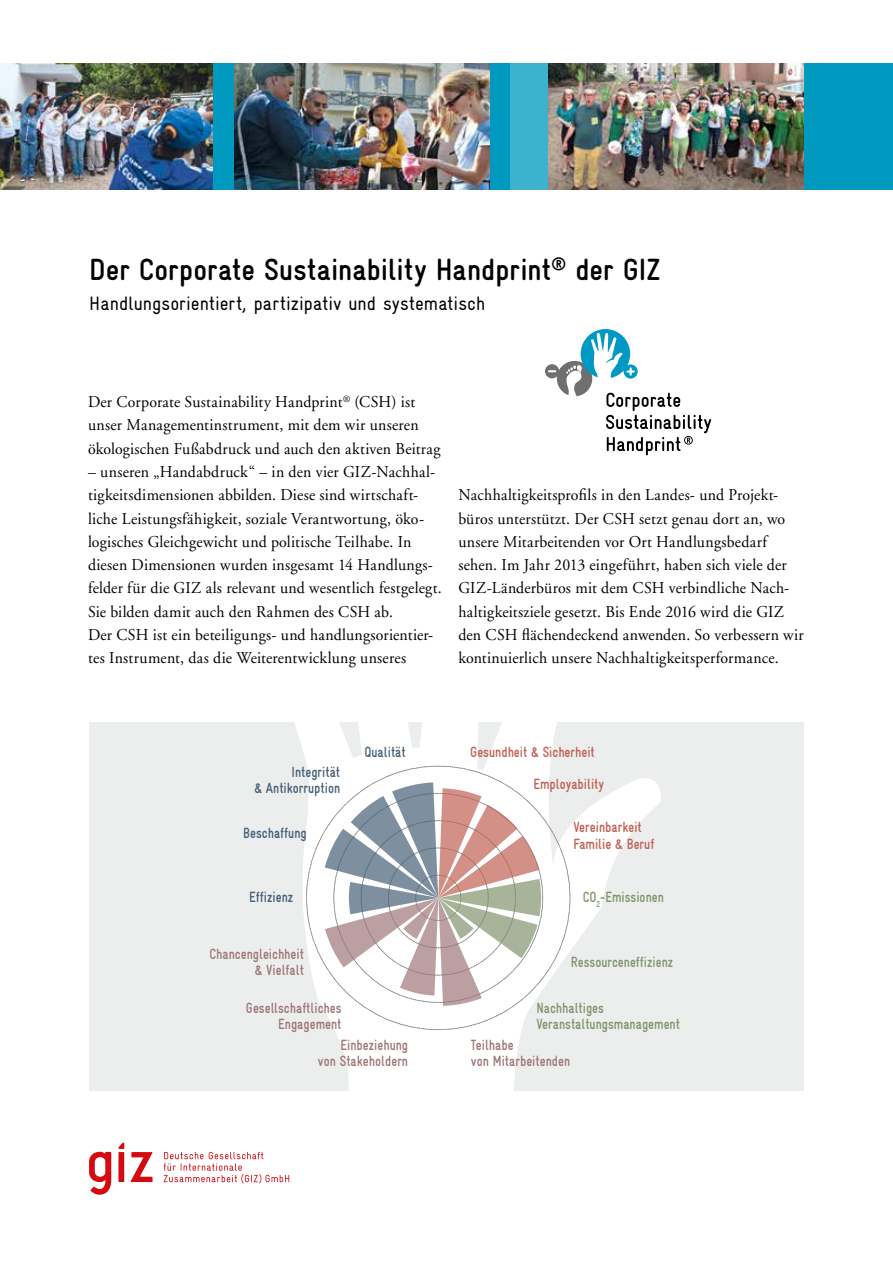
<style>
.page{position:relative;width:893px;height:1263px;background:#fff}
.page>*{position:absolute;margin:0;border:0;box-sizing:border-box;transform-origin:0 0}
.t1{font:700 condensed 30.75px "Gravur";color:#000}
.t2{font:condensed 19.5px "Gravur";color:#000}
.t3{font:16.5px/23.2px "Adobe Garamond";letter-spacing:.015em;color:#000;scale:.96 1}
.t4{font:700 condensed 14.85px/16.4px "Gravur";color:#a07678;text-align:right;scale:.9 1}
.t5{font:700 condensed 14.85px/16.4px "Gravur";color:#82946d;scale:.9 1}
.t6{font:700 condensed 14.85px/16.4px "Gravur";color:#c16153;scale:.9 1}
.t7{font:700 condensed 14.85px/16.4px "Gravur";color:#476178;text-align:right;scale:.9 1}
</style>
<div class="page">
<div style="left:0;top:63px;width:893px;height:126px;background:#009ac0"></div>
<svg style="left:89px;top:1152px;width:22px;height:43px"></svg>
<svg style="left:131px;top:1152px;width:22px;height:30px"></svg>
<svg style="left:118px;top:1143px;width:6px;height:39px"></svg>
<svg style="left:164px;top:1152px;width:125px;height:31px"></svg>
<img style="left:234px;top:63px;width:255px;height:126px">
<img style="left:0;top:63px;width:213px;height:126px">
<div style="left:89px;top:722px;width:715px;height:368px;background:#e9ebec"></div>
<svg style="left:262px;top:722px;width:400px;height:369px"></svg>
<svg style="left:303px;top:763px;width:270px;height:270px"></svg>
<svg style="left:325px;top:782px;width:216px;height:224px;background:#cdc4c4"></svg>
<svg style="left:545px;top:329px;width:166px;height:126px"></svg>
<div style="left:510px;top:63px;width:98px;height:126px;background:#3db2cf"></div>
<img style="left:549px;top:63px;width:255px;height:126px">
<h1 class="t1" style="left:89px;top:252px;width:573px">Der Corporate Sustainability Handprint<sup>®</sup> der GIZ</h1>
<p class="t2" style="left:89px;top:292px;width:397px">Handlungsorientiert, partizipativ und systematisch</p>
<p class="t3" style="left:88px;top:391px;width:369px">Der Corporate Sustainability Handprint<sup>®</sup> (CSH) ist unser Managementinstrument, mit dem wir unseren ökologischen Fußabdruck und auch den aktiven Beitrag</p>
<p class="t3" style="left:88px;top:461px;width:370px">– unseren „Handabdruck“ – in den vier GIZ-Nachhal&shy;tigkeitsdimensionen abbilden. Diese sind wirtschaft&shy;liche Leistungsfähigkeit, soziale Verantwortung, öko&shy;logisches Gleichgewicht und politische Teilhabe. In diesen Dimensionen wurden insgesamt 14 Handlungs&shy;felder für die GIZ als relevant und wesentlich festgelegt.<br>Sie bilden damit auch den Rahmen des CSH ab.<br>Der CSH ist ein beteiligungs- und handlungsorientier&shy;tes Instrument, das die Weiterentwicklung unseres</p>
<p class="t3" style="left:458px;top:484px;width:361px">Nachhaltigkeitsprofils in den Landes- und Projekt&shy;büros unterstützt. Der CSH setzt genau dort an, wo unsere Mitarbeitenden vor Ort Handlungsbedarf sehen. Im Jahr 2013 eingeführt, haben sich viele der GIZ-Länderbüros mit dem CSH verbindliche Nach&shy;haltigkeitsziele gesetzt. Bis Ende 2016 wird die GIZ den CSH flächendeckend anwenden. So verbessern wir kontinuierlich unsere Nachhaltigkeitsperformance.</p>
<p class="t7" style="left:254px;top:764px;width:97px">Integrität<br>&amp; Antikorruption</p>
<p class="t7" style="left:243px;top:824px;width:72px">Beschaffung</p>
<p class="t7" style="left:249px;top:888px;width:50px">Effizienz</p>
<p class="t7" style="left:364px;top:743px;width:47px">Qualität</p>
<p class="t6" style="left:470px;top:743px;width:140px">Gesundheit &amp; Sicherheit</p>
<p class="t6" style="left:533px;top:776px;width:80px">Employability</p>
<p class="t6" style="left:573px;top:819px;width:91px">Vereinbarkeit<br>Familie &amp; Beruf</p>
<p class="t5" style="left:583px;top:888px;width:92px">CO<sub>2</sub>-Emissionen</p>
<p class="t4" style="left:210px;top:945px;width:106px">Chancengleichheit &amp; Vielfalt</p>
<p class="t4" style="left:246px;top:1000px;width:108px">Gesellschaftliches<br>Engagement</p>
<p class="t4" style="left:318px;top:1036px;width:102px">Einbeziehung<br>von Stakeholdern</p>
<p class="t4" style="left:471px;top:1036px;width:112px;text-align:left">Teilhabe<br>von Mitarbeitenden</p>
<p class="t5" style="left:571px;top:953px;width:115px">Ressourceneffizienz</p>
<p class="t5" style="left:536px;top:1000px;width:161px">Nachhaltiges<br>Veranstaltungsmanagement</p>
</div>
